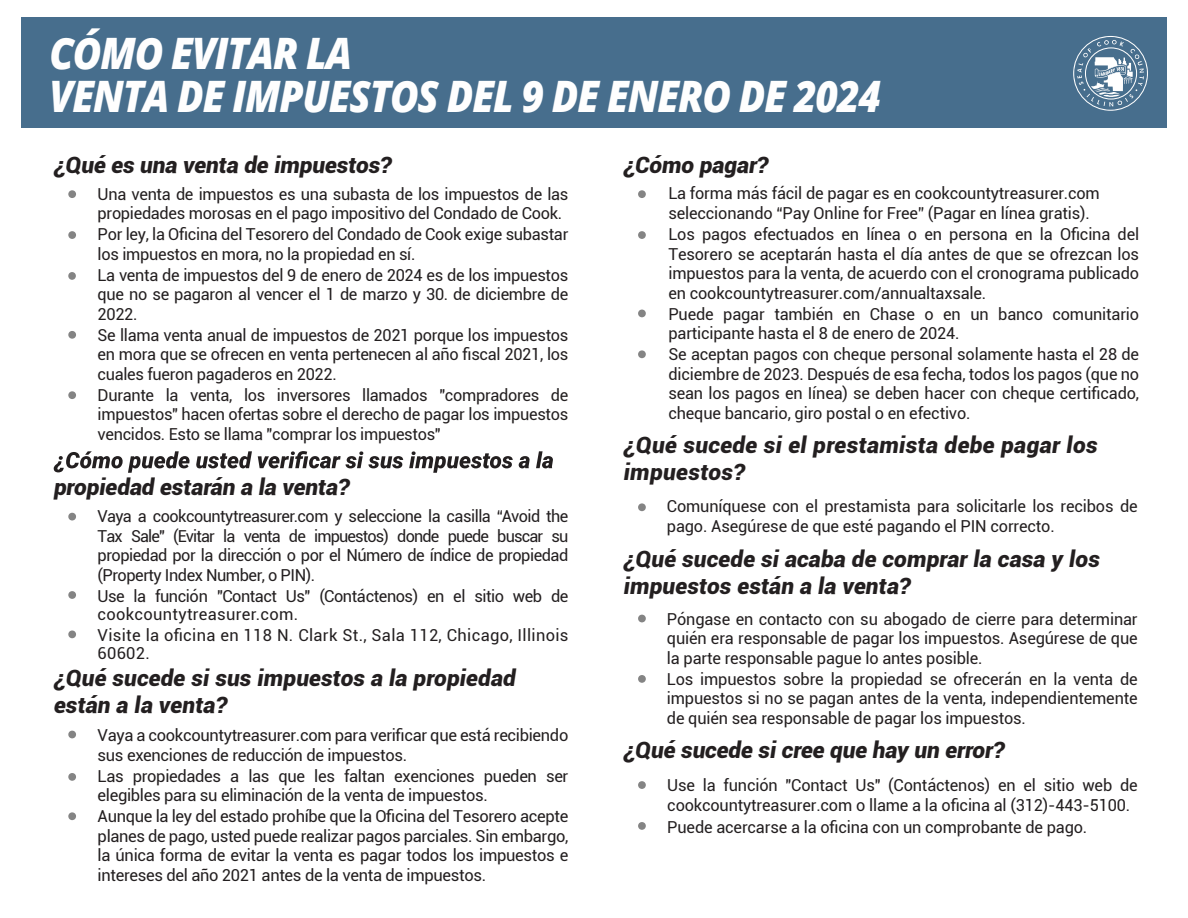
<style>
.page{position:relative;width:1188px;height:918px;background:#fff}
.page>*{position:absolute;margin:0;border:0;box-sizing:border-box;transform-origin:0 0}
.t1{font:italic 800 43.35px/43.5px "Open Sans";letter-spacing:-.03em;color:#fefefe;scale:.9 1}
.t2{font:italic 900 22.5px/27px "Roboto";letter-spacing:.01em;color:#231f20}
.t3{font:16.5px/19.5px "Roboto";letter-spacing:-.01em;color:#231f20;text-align:justify}
.t4{font:16.5px/18px "Roboto";letter-spacing:-.03em;color:#231f20}
.t5{font:16.5px/18px "Roboto";letter-spacing:.02em;color:#231f20}
</style>
<div class="page">
<div style="left:21px;top:17px;width:1146px;height:111px;background:#476e8d"></div>
<svg style="left:68px;top:190px;width:8px;height:8px"></svg>
<svg style="left:68px;top:231px;width:8px;height:8px"></svg>
<svg style="left:68px;top:272px;width:8px;height:8px"></svg>
<svg style="left:68px;top:331px;width:8px;height:8px"></svg>
<svg style="left:68px;top:391px;width:8px;height:8px"></svg>
<svg style="left:54px;top:451px;width:499px;height:22px"></svg>
<svg style="left:68px;top:513px;width:8px;height:7px"></svg>
<svg style="left:68px;top:591px;width:8px;height:8px"></svg>
<svg style="left:68px;top:631px;width:8px;height:7px"></svg>
<svg style="left:68px;top:731px;width:8px;height:7px"></svg>
<svg style="left:68px;top:773px;width:8px;height:8px"></svg>
<svg style="left:68px;top:812px;width:8px;height:8px"></svg>
<svg style="left:638px;top:190px;width:8px;height:8px"></svg>
<svg style="left:638px;top:231px;width:8px;height:8px"></svg>
<svg style="left:638px;top:310px;width:8px;height:7px"></svg>
<svg style="left:638px;top:350px;width:8px;height:8px"></svg>
<svg style="left:638px;top:503px;width:8px;height:8px"></svg>
<svg style="left:638px;top:615px;width:8px;height:7px"></svg>
<svg style="left:638px;top:675px;width:8px;height:8px"></svg>
<svg style="left:638px;top:781px;width:8px;height:8px"></svg>
<svg style="left:638px;top:822px;width:8px;height:8px"></svg>
<svg style="left:1073px;top:36px;width:75px;height:75px"></svg>
<h1 class="t1" style="left:49px;top:29px;width:926px">CÓMO EVITAR LA<br>VENTA DE IMPUESTOS DEL 9 DE ENERO DE 2024</h1>
<h2 class="t2" style="left:54px;top:150px;width:339px">¿Qué es una venta de impuestos?</h2>
<p class="t3" style="left:98px;top:184px;width:472px">Una venta de impuestos es una subasta de los impuestos de las propiedades morosas en el pago impositivo del Condado de Cook.</p>
<p class="t3" style="left:98px;top:224px;width:472px">Por ley, la Oficina del Tesorero del Condado de Cook exige subastar los impuestos en mora, no la propiedad en sí.</p>
<p class="t3" style="left:98px;top:265px;width:472px">La venta de impuestos del 9 de enero de 2024 es de los impuestos que no se pagaron al vencer el 1 de marzo y 30. de diciembre de 2022.</p>
<p class="t3" style="left:98px;top:325px;width:472px">Se llama venta anual de impuestos de 2021 porque los impuestos en mora que se ofrecen en venta pertenecen al año fiscal 2021, los cuales fueron pagaderos en 2022.</p>
<p class="t3" style="left:98px;top:385px;width:472px">Durante la venta, los inversores llamados "compradores de impuestos" hacen ofertas sobre el derecho de pagar los impuestos vencidos. Esto se llama "comprar los impuestos"</p>
<h2 class="t2" style="left:54px;top:473px;width:297px">propiedad estarán a la venta?</h2>
<p class="t3" style="left:98px;top:506px;width:472px">Vaya a cookcountytreasurer.com y seleccione la casilla “Avoid the Tax Sale" (Evitar la venta de impuestos) donde puede buscar su propiedad por la dirección o por el Número de índice de propiedad (Property Index Number, o PIN).</p>
<p class="t4" style="left:98px;top:586px;width:472px">Use la función "Contact Us" (Contáctenos) en el sitio web de cookcountytreasurer.com.</p>
<p class="t5" style="left:98px;top:625px;width:472px">Visite la oficina en 118 N. Clark St., Sala 112, Chicago, Illinois<br>60602.</p>
<h2 class="t2" style="left:54px;top:664px;width:463px">¿Qué sucede si sus impuestos a la propiedad están a la venta?</h2>
<p class="t3" style="left:98px;top:725px;width:472px">Vaya a cookcountytreasurer.com para verificar que está recibiendo sus exenciones de reducción de impuestos.</p>
<p class="t3" style="left:98px;top:765px;width:472px">Las propiedades a las que les faltan exenciones pueden ser elegibles para su eliminación de la venta de impuestos.</p>
<p class="t3" style="left:98px;top:806px;width:472px">Aunque la ley del estado prohíbe que la Oficina del Tesorero acepte planes de pago, usted puede realizar pagos parciales. Sin embargo, la única forma de evitar la venta es pagar todos los impuestos e intereses del año 2021 antes de la venta de impuestos.</p>
<h2 class="t2" style="left:624px;top:150px;width:146px">¿Cómo pagar?</h2>
<p class="t3" style="left:668px;top:183px;width:433px">La forma más fácil de pagar es en cookcountytreasurer.com seleccionando “Pay Online for Free” (Pagar en línea gratis).</p>
<p class="t3" style="left:668px;top:224px;width:472px">Los pagos efectuados en línea o en persona en la Oficina del Tesorero se aceptarán hasta el día antes de que se ofrezcan los impuestos para la venta, de acuerdo con el cronograma publicado en cookcountytreasurer.com/annualtaxsale.</p>
<p class="t3" style="left:668px;top:303px;width:472px">Puede pagar también en Chase o en un banco comunitario participante hasta el 8 de enero de 2024.</p>
<p class="t3" style="left:668px;top:344px;width:472px">Se aceptan pagos con cheque personal solamente hasta el 28 de diciembre de 2023. Después de esa fecha, todos los pagos (que no sean los pagos en Iínea) se deben hacer con cheque certificado, cheque bancario, giro postal o en efectivo.</p>
<h2 class="t2" style="left:624px;top:430px;width:476px">¿Qué sucede si el prestamista debe pagar los impuestos?</h2>
<p class="t3" style="left:667px;top:496px;width:472px">Comuníquese con el prestamista para solicitarle los recibos de pago. Asegúrese de que esté pagando el PIN correcto.</p>
<h2 class="t2" style="left:624px;top:545px;width:478px">¿Qué sucede si acaba de comprar la casa y los impuestos están a la venta?</h2>
<p class="t3" style="left:667px;top:609px;width:472px">Póngase en contacto con su abogado de cierre para determinar quién era responsable de pagar los impuestos. Asegúrese de que la parte responsable pague lo antes posible.</p>
<p class="t3" style="left:667px;top:669px;width:472px">Los impuestos sobre la propiedad se ofrecerán en la venta de impuestos si no se pagan antes de la venta, independientemente de quién sea responsable de pagar los impuestos.</p>
<h2 class="t2" style="left:624px;top:735px;width:382px">¿Qué sucede si cree que hay un error?</h2>
<p class="t3" style="left:667px;top:775px;width:472px">Use la función "Contact Us" (Contáctenos) en el sitio web de cookcountytreasurer.com o llame a la oficina al (312)-443-5100.</p>
<p class="t3" style="left:667px;top:817px;width:421px">Puede acercarse a la oficina con un comprobante de pago.</p>
</div>
